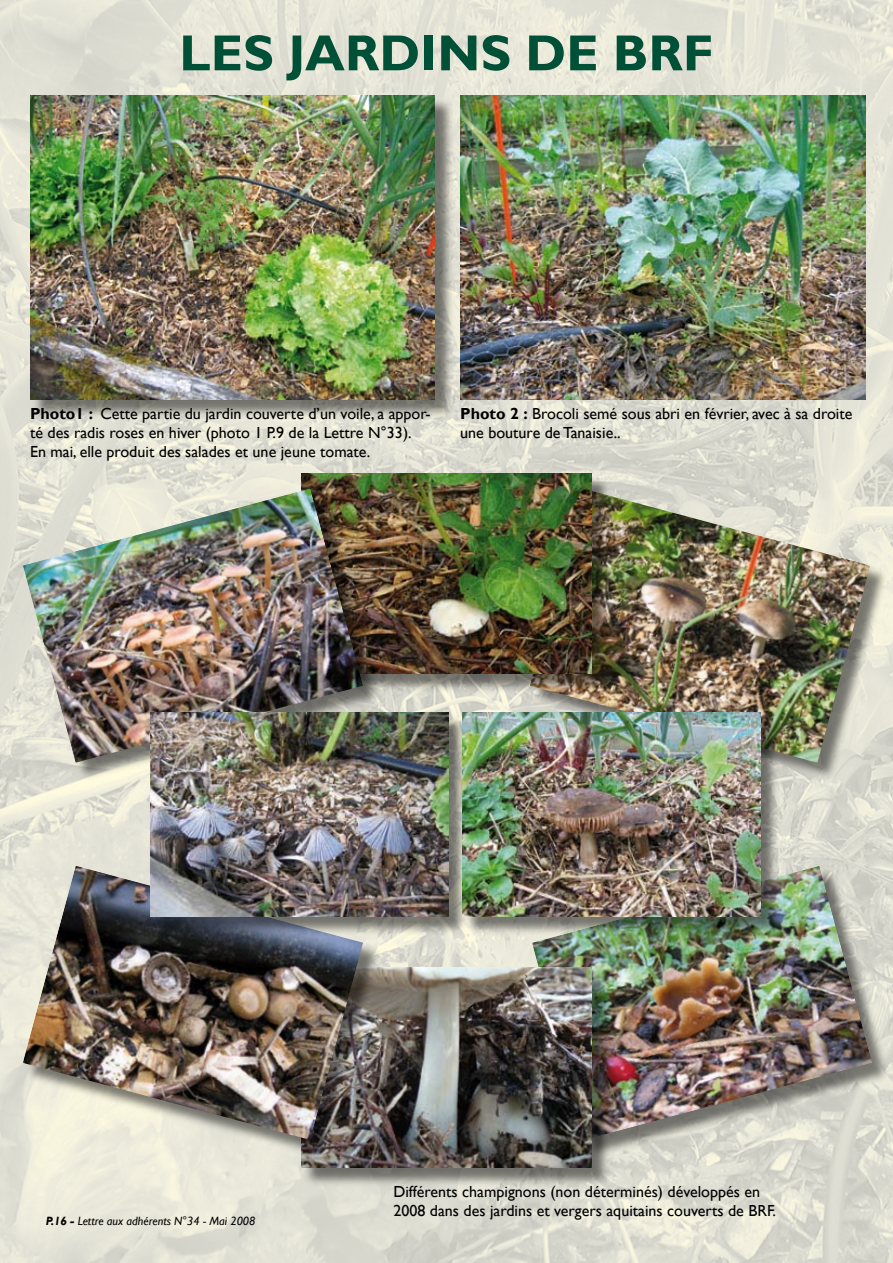
<style>
.page{position:relative;width:893px;height:1263px;background:#fff}
.page>*{position:absolute;margin:0;border:0;box-sizing:border-box;transform-origin:0 0}
.t1{font:700 51px "Gill Sans";color:#005038}
.t2{font:16.05px/19.2px "Gill Sans";color:#000}
.t3{font:italic 12px "Gill Sans";color:#000}
.s1{font-weight:700}
</style>
<div class="page">
<img style="left:0;top:0;width:893px;height:1263px">
<img style="left:460px;top:96px;width:405px;height:303px">
<div style="left:32px;top:97px;width:423px;height:322px;background:#000;opacity:.5"></div>
<img style="left:30px;top:96px;width:405px;height:303px">
<div style="left:532px;top:490px;width:358px;height:292px;background:#000;opacity:.5"></div>
<img style="left:530px;top:488px;width:340px;height:275px">
<div style="left:303px;top:475px;width:309px;height:218px;background:#000;opacity:.5"></div>
<img style="left:301px;top:473px;width:291px;height:201px">
<div style="left:24px;top:490px;width:359px;height:292px;background:#000;opacity:.5"></div>
<img style="left:23px;top:488px;width:340px;height:275px">
<div style="left:534px;top:867px;width:358px;height:292px;background:#000;opacity:.5"></div>
<img style="left:532px;top:866px;width:340px;height:274px">
<div style="left:303px;top:969px;width:309px;height:218px;background:#000;opacity:.5"></div>
<img style="left:301px;top:968px;width:291px;height:200px">
<div style="left:24px;top:867px;width:359px;height:292px;background:#000;opacity:.5"></div>
<img style="left:23px;top:866px;width:340px;height:274px">
<div style="left:152px;top:714px;width:316px;height:222px;background:#000;opacity:.5"></div>
<img style="left:151px;top:712px;width:298px;height:205px">
<div style="left:464px;top:714px;width:316px;height:222px;background:#000;opacity:.5"></div>
<img style="left:463px;top:712px;width:298px;height:205px">
<h1 class="t1" style="left:179px;top:22px;width:142px">LES JARDINS</h1>
<h1 class="t1" style="left:525px;top:22px;width:190px">DE BRF</h1>
<p class="t2" style="left:30px;top:404px;width:402px"><span class="s1">PHOTO1 :</span> Cette partie du jardin couverte d’un voile, a appor&shy;té des radis roses en hiver (photo 1 P.9 de la Lettre N°33).<br>En mai, elle produit des salades et une jeune tomate.</p>
<p class="t2" style="left:460px;top:404px;width:394px"><span class="s1">PHOTO 2 :</span> Brocoli semé sous abri en février, avec à sa droite une bouture de Tanaisie..</p>
<p class="t3" style="left:46px;top:1213px;width:211px"><span class="s1">P.16 -</span> Lettre aux adhérents N°34 - Mai 2008</p>
<p class="t2" style="left:393px;top:1182px;width:384px">Différents champignons (non déterminés) développés en<br>2008 dans des jardins et vergers aquitains couverts de BRF.</p>
</div>
